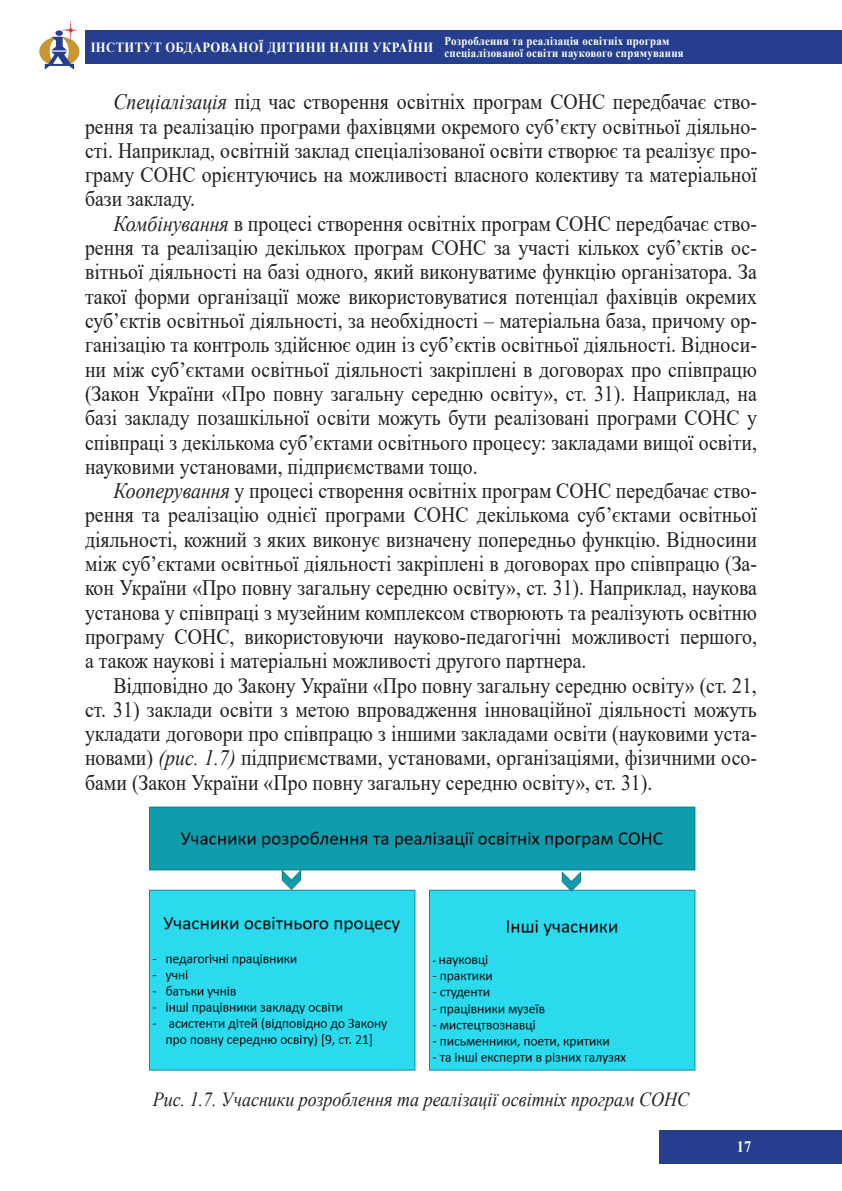
<style>
.page{position:relative;width:842px;height:1191px;background:#fff}
.page>*{position:absolute;margin:0;border:0;box-sizing:border-box;transform-origin:0 0}
.t1{font:22px/24.2px "Times New Roman";color:#231f20;text-align:justify;scale:.9 1}
.t2{font:italic 20px "Times New Roman";color:#231f20;scale:.9 1}
.t3{font:700 16px "Times New Roman";color:#fff;scale:.9 1}
.t4{font:700 14px "Times New Roman";letter-spacing:.035em;color:#fff;scale:.9 1}
.t5{font:700 12px/12px "Times New Roman";letter-spacing:.025em;color:#fff;scale:.9 1}
.s1{font-style:italic}
</style>
<div class="page">
<div style="left:659px;top:1130px;width:183px;height:33px;background:#253f8e"></div>
<hr style="left:0;top:30px;width:1px;height:34px;background:#253f8e">
<div style="left:85px;top:30px;width:757px;height:34px;background:#253f8e"></div>
<svg style="left:39px;top:19px;width:40px;height:51px"></svg>
<img style="left:149px;top:806px;width:547px;height:265px">
<p class="t4" style="left:91px;top:37px;width:382px">ІНСТИТУТ ОБДАРОВАНОЇ ДИТИНИ НАПН УКРАЇНИ</p>
<p class="t5" style="left:444px;top:35px;width:267px">Розроблення та реалізація освітніх програм спеціалізованої освіти наукового спрямування</p>
<p class="t1" style="left:85px;top:89px;width:748px;text-indent:28px"><span class="s1">Спеціалізація</span> під час створення освітніх програм СОНС передбачає ство&shy;рення та реалізацію програми фахівцями окремого суб’єкту освітньої діяльно&shy;сті. Наприклад, освітній заклад спеціалізованої освіти створює та реалізує про&shy;граму СОНС орієнтуючись на можливості власного колективу та матеріальної бази закладу.</p>
<p class="t1" style="left:85px;top:211px;width:748px;text-indent:28px"><span class="s1">Комбінування</span> в процесі створення освітніх програм СОНС передбачає ство&shy;рення та реалізацію декількох програм СОНС за участі кількох суб’єктів ос&shy;вітньої діяльності на базі одного, який виконуватиме функцію організатора. За такої форми організації може використовуватися потенціал фахівців окремих суб’єктів освітньої діяльності, за необхідності – матеріальна база, причому ор&shy;ганізацію та контроль здійснює один із суб’єктів освітньої діяльності. Відноси&shy;ни між суб’єктами освітньої діяльності закріплені в договорах про співпрацю (Закон України «Про повну загальну середню освіту», ст. 31). Наприклад, на базі закладу позашкільної освіти можуть бути реалізовані програми СОНС у співпраці з декількома суб’єктами освітнього процесу: закладами вищої освіти, науковими установами, підприємствами тощо.</p>
<p class="t1" style="left:85px;top:478px;width:748px;text-indent:28px"><span class="s1">Кооперування</span> у процесі створення освітніх програм СОНС передбачає ство&shy;рення та реалізацію однієї програми СОНС декількома суб’єктами освітньої діяльності, кожний з яких виконує визначену попередньо функцію. Відносини між суб’єктами освітньої діяльності закріплені в договорах про співпрацю (За&shy;кон України «Про повну загальну середню освіту», ст. 31). Наприклад, наукова установа у співпраці з музейним комплексом створюють та реалізують освітню програму СОНС, використовуючи науково-педагогічні можливості першого, а також наукові і матеріальні можливості другого партнера.</p>
<p class="t1" style="left:85px;top:672px;width:748px;text-indent:28px">Відповідно до Закону України «Про повну загальну середню освіту» (ст. 21, ст. 31) заклади освіти з метою впровадження інноваційної діяльності можуть укладати договори про співпрацю з іншими закладами освіти (науковими уста&shy;новами) <span class="s1">(рис. 1.7)</span> підприємствами, установами, організаціями, фізичними осо&shy;бами (Закон України «Про повну загальну середню освіту», ст. 31).</p>
<p class="t2" style="left:153px;top:1085px;width:597px">Рис. 1.7. Учасники розроблення та реалізації освітніх програм СОНС</p>
<p class="t3" style="left:737px;top:1135px;width:18px">17</p>
</div>
